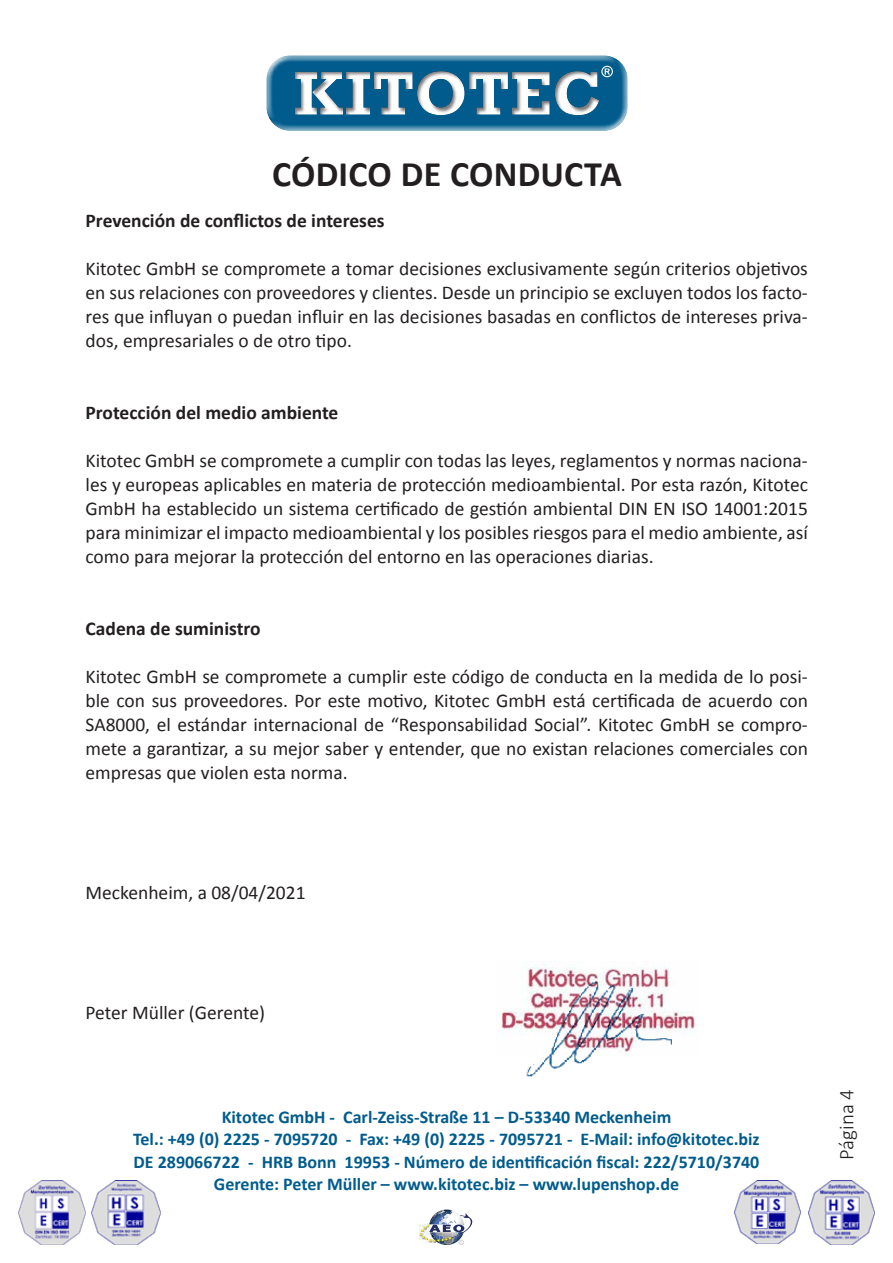
<style>
.page{position:relative;width:893px;height:1263px;background:#fff}
.page>*{position:absolute;margin:0;border:0;box-sizing:border-box;transform-origin:0 0}
.t1{font:700 36px "Calibri";letter-spacing:.005em;color:#231f20}
.t2{font:300 21px "Calibri";color:#231f20}
.t3{font:19.5px/24px "Calibri";color:#231f20;text-align:justify}
.t4{font:700 19.5px "Calibri";color:#231f20}
.t5{font:700 18px/22.5px "Calibri";color:#015c8d;text-align:center}
</style>
<div class="page">
<img style="left:501px;top:961px;width:194px;height:74px">
<img style="left:505px;top:965px;width:181px;height:112px">
<div style="left:265px;top:48px;width:360px;height:81px;background:#fff;opacity:.85"></div>
<div style="left:268px;top:57px;width:360px;height:81px;background:#fff;opacity:.6"></div>
<svg style="left:295px;top:66px;width:318px;height:49px"></svg>
<svg style="left:419px;top:1210px;width:53px;height:35px"></svg>
<img style="left:92px;top:1180px;width:68px;height:64px">
<img style="left:18px;top:1180px;width:68px;height:64px">
<img style="left:808px;top:1180px;width:66px;height:64px">
<img style="left:735px;top:1180px;width:65px;height:64px">
<h1 class="t1" style="left:272px;top:152px;width:351px">CÓDICO DE CONDUCTA</h1>
<p class="t4" style="left:86px;top:209px;width:301px">Prevención de conflictos de intereses</p>
<p class="t3" style="left:86px;top:256px;width:724px">Kitotec GmbH se compromete a tomar decisiones exclusivamente según criterios objetivos en sus relaciones con proveedores y clientes. Desde un principio se excluyen todos los facto&shy;res que influyan o puedan influir en las decisiones basadas en conflictos de intereses priva&shy;dos, empresariales o de otro tipo.</p>
<p class="t4" style="left:86px;top:401px;width:254px">Protección del medio ambiente</p>
<p class="t3" style="left:86px;top:448px;width:724px">Kitotec GmbH se compromete a cumplir con todas las leyes, reglamentos y normas naciona&shy;les y europeas aplicables en materia de protección medioambiental. Por esta razón, Kitotec GmbH ha establecido un sistema certificado de gestión ambiental DIN EN ISO 14001:2015 para minimizar el impacto medioambiental y los posibles riesgos para el medio ambiente, así como para mejorar la protección del entorno en las operaciones diarias.</p>
<p class="t4" style="left:86px;top:617px;width:177px">Cadena de suministro</p>
<p class="t3" style="left:86px;top:664px;width:724px">Kitotec GmbH se compromete a cumplir este código de conducta en la medida de lo posi&shy;ble con sus proveedores. Por este motivo, Kitotec GmbH está certificada de acuerdo con SA8000, el estándar internacional de “Responsabilidad Social”. Kitotec GmbH se compro&shy;mete a garantizar, a su mejor saber y entender, que no existan relaciones comerciales con empresas que violen esta norma.</p>
<p class="t3" style="left:86px;top:880px;width:221px">Meckenheim, a 08/04/2021</p>
<p class="t3" style="left:86px;top:1000px;width:181px">Peter Müller (Gerente)</p>
<p class="t5" style="left:133px;top:1104px;width:628px">Kitotec GmbH - Carl-Zeiss-Straße 11 – D-53340 Meckenheim<br>Tel.: +49 (0) 2225 - 7095720 - Fax: +49 (0) 2225 - 7095721 - E-Mail: info@kitotec.biz DE 289066722 - HRB Bonn 19953 - Número de identificación fiscal: 222/5710/3740<br>Gerente: Peter Müller – www.kitotec.biz – www.lupenshop.de</p>
<p class="t2" style="left:833px;top:1160px;width:72px;rotate:-90deg">Página 4</p>
</div>
